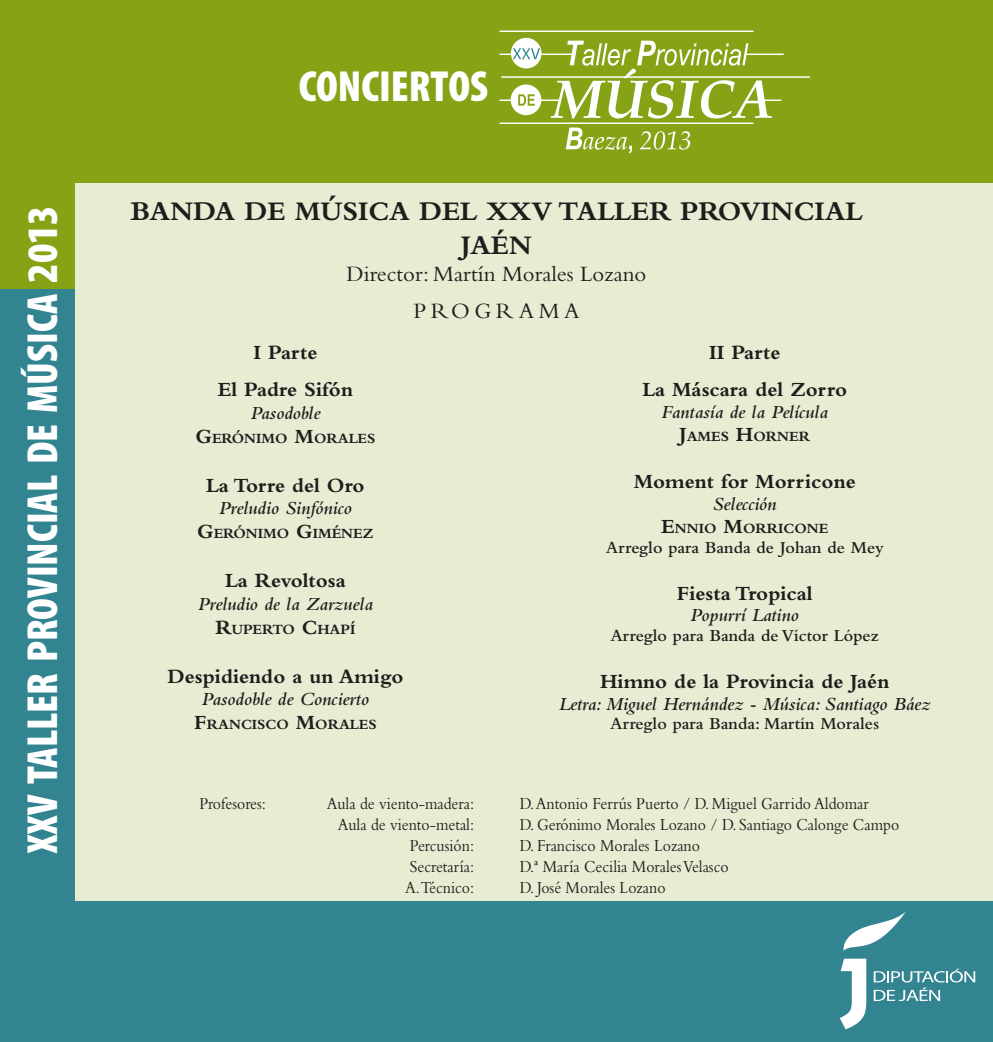
<style>
.page{position:relative;width:993px;height:1042px;background:#fff}
.page>*{position:absolute;margin:0;border:0;box-sizing:border-box;transform-origin:0 0}
.t1{font:900 condensed 43.75px "Myriad Pro";color:#fff}
.t2{font:700 28px/33.6px "Bembo Std";color:#1d1d1b;text-align:center}
.t3{font:22.75px/37.3px "Bembo Std";color:#1d1d1b;text-align:center}
.t4{font:700 21px "Bembo Std";color:#1d1d1b}
.t5{font:italic 600 19.25px "Bembo Std";color:#1d1d1b}
.t6{font:17.5px "Bembo Std";color:#1d1d1b;scale:.9 1}
.t7{font:600 17.5px "Bembo Std";color:#1d1d1b}
.t8{font:700 14.7px "Bembo Std";color:#1d1d1b}
.s1{font-size:21px}
</style>
<div class="page">
<div style="left:0;top:180px;width:992px;height:731px;background:#e7ecd3"></div>
<div style="left:0;top:901px;width:992px;height:141px;background:#328490"></div>
<div style="left:0;top:0;width:74px;height:1042px;background:#328490"></div>
<div style="left:0;top:0;width:74px;height:288px;background:#86a315"></div>
<svg style="left:839px;top:912px;width:135px;height:117px"></svg>
<div style="left:0;top:0;width:992px;height:183px;background:#86a315"></div>
<hr style="left:500px;top:31px;width:252px;height:1px;background:#fff">
<hr style="left:500px;top:123px;width:252px;height:1px;background:#fff">
<hr style="left:745px;top:54px;width:38px;height:1px;background:#fff">
<svg style="left:640px;top:131px;width:50px;height:19px"></svg>
<svg style="left:565px;top:127px;width:66px;height:26px"></svg>
<div style="left:510px;top:38px;width:31px;height:30px;background:#fff;border-radius:50%"></div>
<svg style="left:500px;top:41px;width:280px;height:78px"></svg>
<hr style="left:501px;top:76px;width:308px;height:2px;background:#fff">
<h1 class="t1" style="left:18px;top:853px;width:649px;rotate:-90deg">XXV TALLER PROVINCIAL DE MÚSICA 2013</h1>
<h1 class="t1" style="left:299px;top:62px;width:191px">CONCIERTOS</h1>
<h2 class="t2" style="left:131px;top:194px;width:733px">BANDA DE MÚSICA DEL XXV TALLER PROVINCIAL<br>JAÉN</h2>
<h3 class="t3" style="left:346px;top:255px;width:301px">Director: Martín Morales Lozano<br>PROGRAMA</h3>
<p class="t4" style="left:253px;top:341px;width:65px">I Parte</p>
<p class="t4" style="left:708px;top:341px;width:73px">II Parte</p>
<p class="t4" style="left:218px;top:378px;width:137px">El Padre Sifón</p>
<p class="t5" style="left:250px;top:402px;width:71px">Pasodoble</p>
<p class="t8" style="left:195px;top:430px;width:181px"><span class="s1">G</span>ERÓNIMO <span class="s1">M</span>ORALES</p>
<p class="t4" style="left:206px;top:473px;width:160px">La Torre del Oro</p>
<p class="t5" style="left:219px;top:497px;width:134px">Preludio Sinfónico</p>
<p class="t8" style="left:197px;top:525px;width:178px"><span class="s1">G</span>ERÓNIMO <span class="s1">G</span>IMÉNEZ</p>
<p class="t4" style="left:225px;top:569px;width:122px">La Revoltosa</p>
<p class="t5" style="left:198px;top:593px;width:176px">Preludio de la Zarzuela</p>
<p class="t8" style="left:215px;top:621px;width:141px"><span class="s1">R</span>UPERTO <span class="s1">C</span>HAPÍ</p>
<p class="t4" style="left:167px;top:664px;width:237px">Despidiendo a un Amigo</p>
<p class="t5" style="left:202px;top:688px;width:168px">Pasodoble de Concierto</p>
<p class="t8" style="left:194px;top:716px;width:184px"><span class="s1">F</span>RANCISCO <span class="s1">M</span>ORALES</p>
<p class="t4" style="left:642px;top:378px;width:206px">La Máscara del Zorro</p>
<p class="t5" style="left:661px;top:401px;width:168px">Fantasía de la Película</p>
<p class="t8" style="left:679px;top:428px;width:132px"><span class="s1">J</span>AMES <span class="s1">H</span>ORNER</p>
<p class="t4" style="left:633px;top:470px;width:223px">Moment for Morricone</p>
<p class="t5" style="left:712px;top:493px;width:65px">Selección</p>
<p class="t8" style="left:661px;top:521px;width:168px"><span class="s1">E</span>NNIO <span class="s1">M</span>ORRICONE</p>
<p class="t7" style="left:605px;top:537px;width:279px">Arreglo para Banda de Johan de Mey</p>
<p class="t4" style="left:676px;top:581px;width:137px">Fiesta Tropical</p>
<p class="t5" style="left:690px;top:605px;width:110px">Popurrí Latino</p>
<p class="t7" style="left:610px;top:626px;width:270px">Arreglo para Banda de Víctor López</p>
<p class="t4" style="left:600px;top:670px;width:291px">Himno de la Provincia de Jaén</p>
<p class="t5" style="left:559px;top:693px;width:373px">Letra: Miguel Hernández - Música: Santiago Báez</p>
<p class="t7" style="left:610px;top:714px;width:270px">Arreglo para Banda: Martín Morales</p>
<p class="t6" style="left:199px;top:794px;width:76px">Profesores:</p>
<p class="t6" style="left:326px;top:794px;width:165px">Aula de viento-madera:</p>
<p class="t6" style="left:519px;top:794px;width:389px">D. Antonio Ferrús Puerto / D. Miguel Garrido Aldomar</p>
<p class="t6" style="left:337px;top:815px;width:153px">Aula de viento-metal:</p>
<p class="t6" style="left:519px;top:815px;width:423px">D. Gerónimo Morales Lozano / D. Santiago Calonge Campo</p>
<p class="t6" style="left:410px;top:836px;width:73px">Percusión:</p>
<p class="t6" style="left:519px;top:836px;width:202px">D. Francisco Morales Lozano</p>
<p class="t6" style="left:409px;top:857px;width:73px">Secretaría:</p>
<p class="t6" style="left:519px;top:857px;width:233px">D.ª María Cecilia Morales Velasco</p>
<p class="t6" style="left:405px;top:878px;width:78px">A.Técnico:</p>
<p class="t6" style="left:519px;top:878px;width:163px">D. José Morales Lozano</p>
</div>
